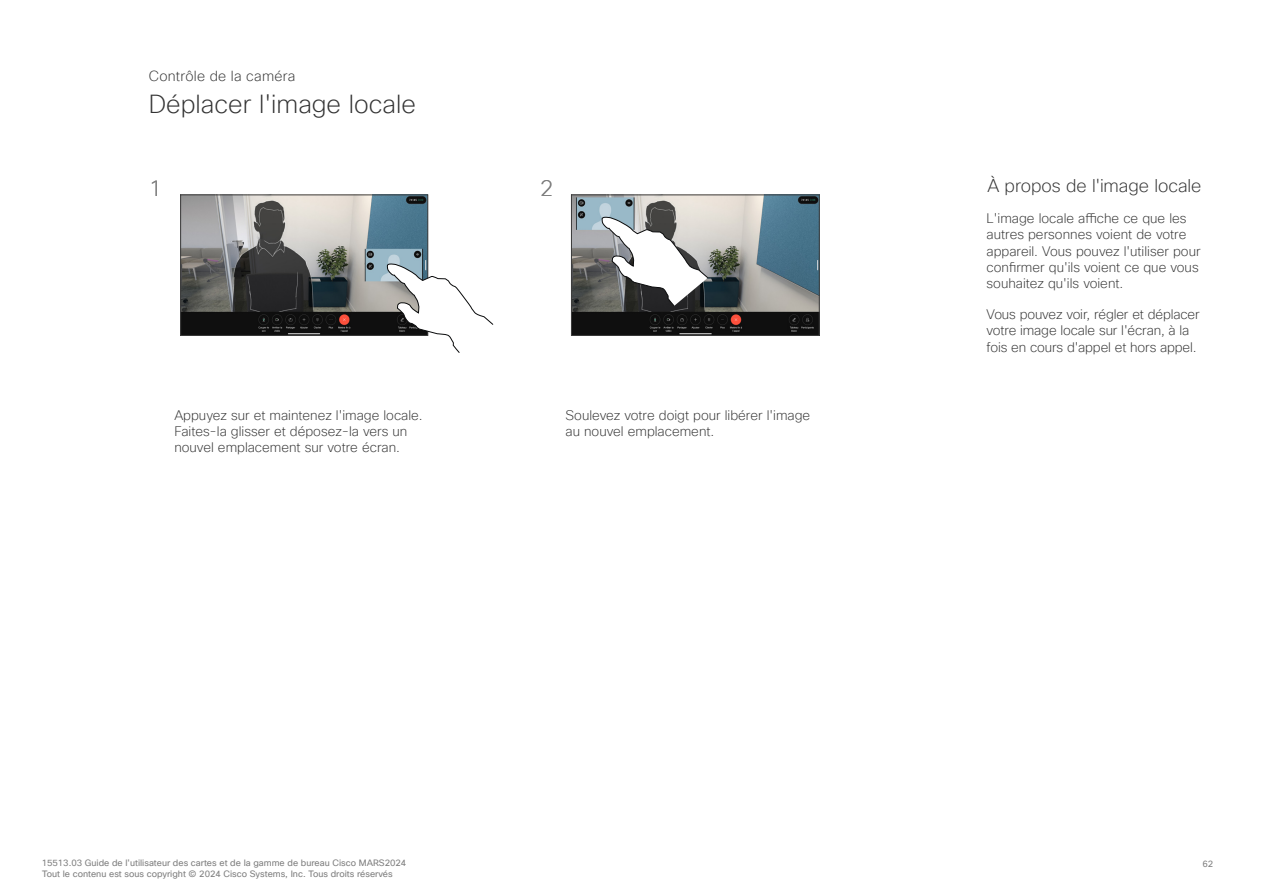
<style>
.page{position:relative;width:1263px;height:893px;background:#fff}
.page>*{position:absolute;margin:0;border:0;box-sizing:border-box;transform-origin:0 0}
.t1{font:200 25.5px "Cisco Sans TT";color:#333}
.t2{font:200 22.2px "Cisco Sans TT";color:#808080}
.t3{font:200 18px "Cisco Sans TT";letter-spacing:-.005em;color:#333}
.t4{font:200 14.25px "Cisco Sans TT";letter-spacing:.02em;color:#333}
.t5{font:200 13.5px/16.2px "Cisco Sans TT";color:#333}
.t6{font:9px/10.8px "Cisco Sans TT";color:#808080}
.t7{font:9px "Cisco Sans";color:#808080}
</style>
<div class="page">
<img style="left:573px;top:196px;width:245px;height:138px">
<div style="left:571px;top:194px;width:249px;height:142px;border:1px solid #3d3d3d"></div>
<img style="left:182px;top:196px;width:244px;height:138px">
<div style="left:180px;top:194px;width:248px;height:142px;border:1px solid #3d3d3d"></div>
<svg style="left:601px;top:194px;width:108px;height:113px"></svg>
<svg style="left:387px;top:228px;width:107px;height:125px"></svg>
<p class="t4" style="left:149px;top:67px;width:148px">Contrôle de la caméra</p>
<h1 class="t1" style="left:149px;top:87px;width:269px">Déplacer l'image locale</h1>
<h2 class="t2" style="left:149px;top:174px;width:15px">1</h2>
<h2 class="t2" style="left:540px;top:174px;width:15px">2</h2>
<h3 class="t3" style="left:987px;top:174px;width:216px">À propos de l'image locale</h3>
<p class="t5" style="left:174px;top:407px;width:250px">Appuyez sur et maintenez l'image locale.<br>Faites-la glisser et déposez-la vers un nouvel emplacement sur votre écran.</p>
<p class="t5" style="left:566px;top:407px;width:246px">Soulevez votre doigt pour libérer l'image au nouvel emplacement.</p>
<p class="t6" style="left:42px;top:858px;width:366px">15513.03 Guide de l'utilisateur des cartes et de la gamme de bureau Cisco MARS2024<br>Tout le contenu est sous copyright © 2024 Cisco Systems, Inc. Tous droits réservés</p>
<p class="t5" style="left:986px;top:211px;width:216px">L'image locale affiche ce que les autres personnes voient de votre appareil. Vous pouvez l'utiliser pour confirmer qu'ils voient ce que vous souhaitez qu'ils voient.</p>
<p class="t5" style="left:986px;top:307px;width:215px">Vous pouvez voir, régler et déplacer votre image locale sur l'écran, à la fois en cours d'appel et hors appel.</p>
<p class="t7" style="left:1202px;top:858px;width:12px">62</p>
</div>
